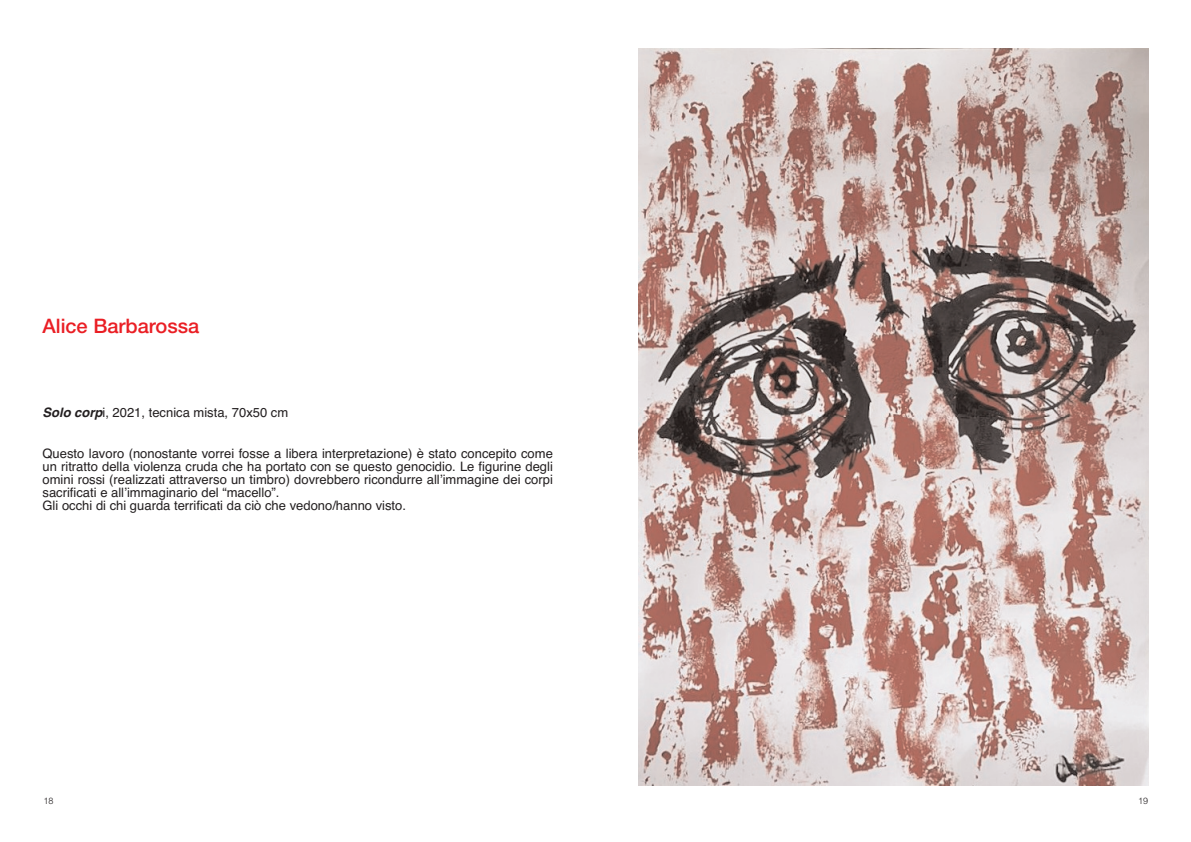
<style>
.page{position:relative;width:1191px;height:842px;background:#fff}
.page>*{position:absolute;margin:0;border:0;box-sizing:border-box;transform-origin:0 0}
.t1{font:500 20px "Helvetica Neue";color:#ea1e24}
.t2{font:13px/13px "Helvetica";color:#231f20}
.t3{font:300 9px "Helvetica";color:#231f20}
.s1{font-weight:700;font-style:italic}
</style>
<div class="page">
<img style="left:638px;top:48px;width:510px;height:737px">
<h1 class="t1" style="left:43px;top:318px;width:158px">Alice Barbarossa</h1>
<p class="t2" style="left:43px;top:407px;width:247px"><span class="s1">Solo corp</span>i, 2021, tecnica mista, 70x50 cm</p>
<p class="t2" style="left:43px;top:448px;width:512px">Questo lavoro (nonostante vorrei fosse a libera interpretazione) è stato concepito come un ritratto della violenza cruda che ha portato con se questo genocidio. Le figurine degli omini rossi (realizzati attraverso un timbro) dovrebbero ricondurre allʼimmagine dei corpi sacrificati e allʼimmaginario del “macello”.<br>Gli occhi di chi guarda terrificati da ciò che vedono/hanno visto.</p>
<p class="t3" style="left:44px;top:797px;width:12px">18</p>
<p class="t3" style="left:1138px;top:797px;width:12px">19</p>
</div>
